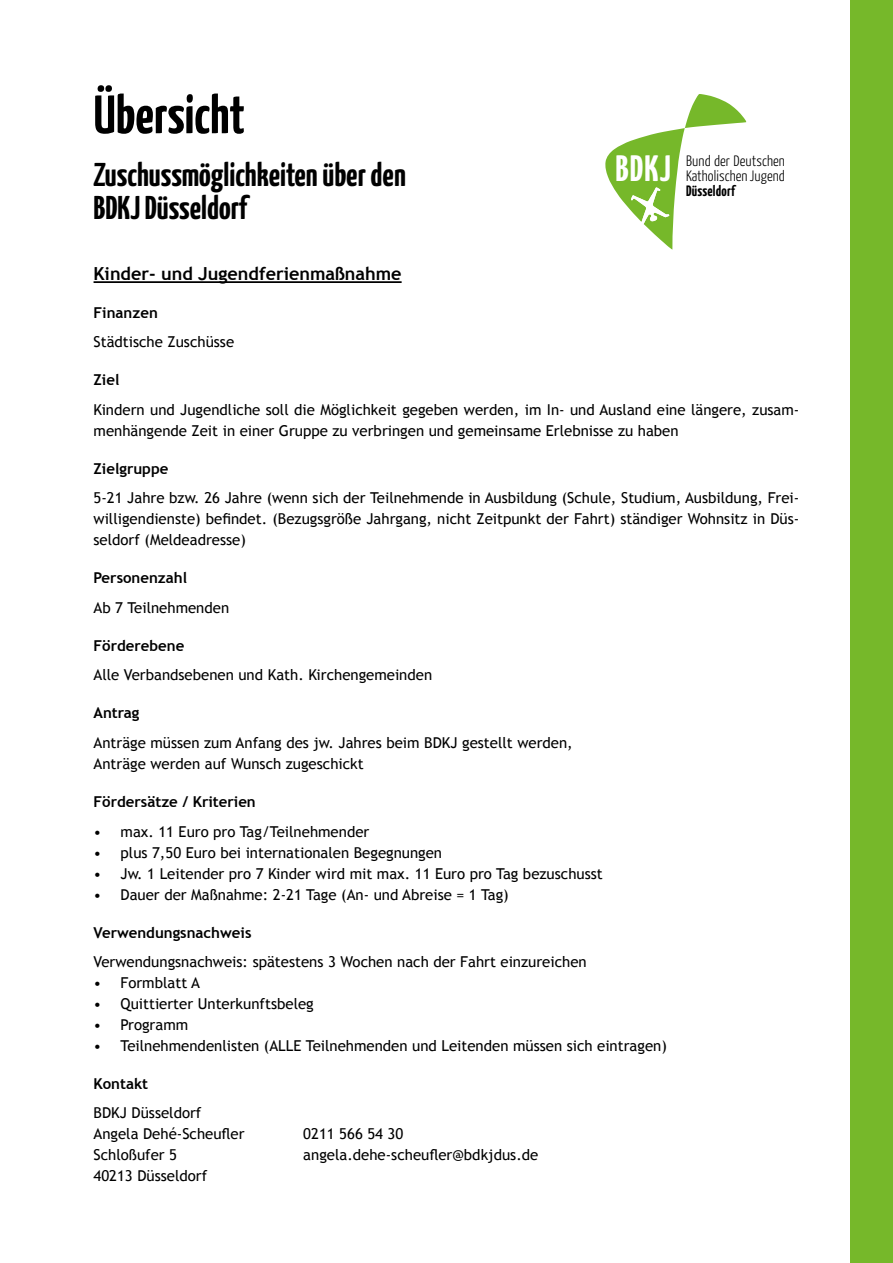
<style>
.page{position:relative;width:893px;height:1263px;background:#fff}
.page>*{position:absolute;margin:0;border:0;box-sizing:border-box;transform-origin:0 0}
.t1{font:700 54px "Yanone Kaffeesatz";color:#000}
.t2{font:700 36.75px "Yanone Kaffeesatz";color:#fff}
.t3{font:700 33px/33px "Yanone Kaffeesatz";color:#000}
.t4{font:700 18px "Trebuchet MS";color:#000}
.t5{font:15px/21px "Trebuchet MS";color:#000}
.t6{font:700 15px "Trebuchet MS";color:#000}
.t7{font:300 15px/14.7px "Yanone Kaffeesatz";letter-spacing:.005em;color:#000}
.t8{font:700 15px "Yanone Kaffeesatz";letter-spacing:.015em;color:#000}
</style>
<div class="page">
<svg style="left:605px;top:94px;width:142px;height:156px"></svg>
<div style="left:850px;top:0;width:43px;height:1263px;background:#76b82a"></div>
<hr style="left:94px;top:281px;width:308px;height:2px;background:#000">
<h1 class="t1" style="left:94px;top:82px;width:153px">Übersicht</h1>
<h3 class="t3" style="left:94px;top:158px;width:314px">Zuschussmöglichkeiten über den<br>BDKJ Düsseldorf</h3>
<h2 class="t2" style="left:615px;top:146px;width:57px">BDKJ</h2>
<p class="t7" style="left:686px;top:153px;width:100px">Bund der Deutschen<br>Katholischen Jugend</p>
<p class="t8" style="left:686px;top:181px;width:50px">Düsseldorf</p>
<p class="t4" style="left:94px;top:262px;width:310px">Kinder- und Jugendferienmaßnahme</p>
<p class="t6" style="left:94px;top:303px;width:66px">Finanzen</p>
<p class="t5" style="left:94px;top:332px;width:142px">Städtische Zuschüsse</p>
<p class="t6" style="left:94px;top:371px;width:27px">Ziel</p>
<p class="t5" style="left:94px;top:399px;width:707px">Kindern und Jugendliche soll die Möglichkeit gegeben werden, im In- und Ausland eine längere, zusam&shy;menhängende Zeit in einer Gruppe zu verbringen und gemeinsame Erlebnisse zu haben</p>
<p class="t6" style="left:94px;top:459px;width:76px">Zielgruppe</p>
<p class="t5" style="left:94px;top:488px;width:707px;text-align:justify">5-21 Jahre bzw. 26 Jahre (wenn sich der Teilnehmende in Ausbildung (Schule, Studium, Ausbildung, Frei&shy;willigendienste) befindet. (Bezugsgröße Jahrgang, nicht Zeitpunkt der Fahrt) ständiger Wohnsitz in Düs&shy;seldorf (Meldeadresse)</p>
<p class="t6" style="left:94px;top:569px;width:95px">Personenzahl</p>
<p class="t5" style="left:94px;top:597px;width:137px">Ab 7 Teilnehmenden</p>
<p class="t6" style="left:94px;top:636px;width:92px">Förderebene</p>
<p class="t5" style="left:94px;top:665px;width:340px">Alle Verbandsebenen und Kath. Kirchengemeinden</p>
<p class="t6" style="left:94px;top:704px;width:47px">Antrag</p>
<p class="t5" style="left:94px;top:732px;width:481px">Anträge müssen zum Anfang des jw. Jahres beim BDKJ gestellt werden,<br>Anträge werden auf Wunsch zugeschickt</p>
<p class="t6" style="left:94px;top:792px;width:164px">Fördersätze / Kriterien</p>
<p class="t5" style="left:94px;top:821px;width:277px">• max. 11 Euro pro Tag/Teilnehmender</p>
<p class="t5" style="left:94px;top:842px;width:350px">• plus 7,50 Euro bei internationalen Begegnungen</p>
<p class="t5" style="left:94px;top:863px;width:511px">• Jw. 1 Leitender pro 7 Kinder wird mit max. 11 Euro pro Tag bezuschusst</p>
<p class="t5" style="left:94px;top:884px;width:417px">• Dauer der Maßnahme: 2-21 Tage (An- und Abreise = 1 Tag)</p>
<p class="t6" style="left:94px;top:923px;width:159px">Verwendungsnachweis</p>
<p class="t5" style="left:94px;top:951px;width:495px">Verwendungsnachweis: spätestens 3 Wochen nach der Fahrt einzureichen</p>
<p class="t5" style="left:94px;top:972px;width:108px">• Formblatt A</p>
<p class="t5" style="left:94px;top:993px;width:222px">• Quittierter Unterkunftsbeleg</p>
<p class="t5" style="left:94px;top:1014px;width:96px">• Programm</p>
<p class="t5" style="left:94px;top:1035px;width:575px">• Teilnehmendenlisten (ALLE Teilnehmenden und Leitenden müssen sich eintragen)</p>
<p class="t6" style="left:94px;top:1074px;width:56px">Kontakt</p>
<p class="t5" style="left:94px;top:1102px;width:153px">BDKJ Düsseldorf<br>Angela Dehé-Scheufler<br>Schloßufer 5<br>40213 Düsseldorf</p>
<p class="t5" style="left:303px;top:1123px;width:237px">0211 566 54 30 angela.dehe-scheufler@bdkjdus.de</p>
</div>
